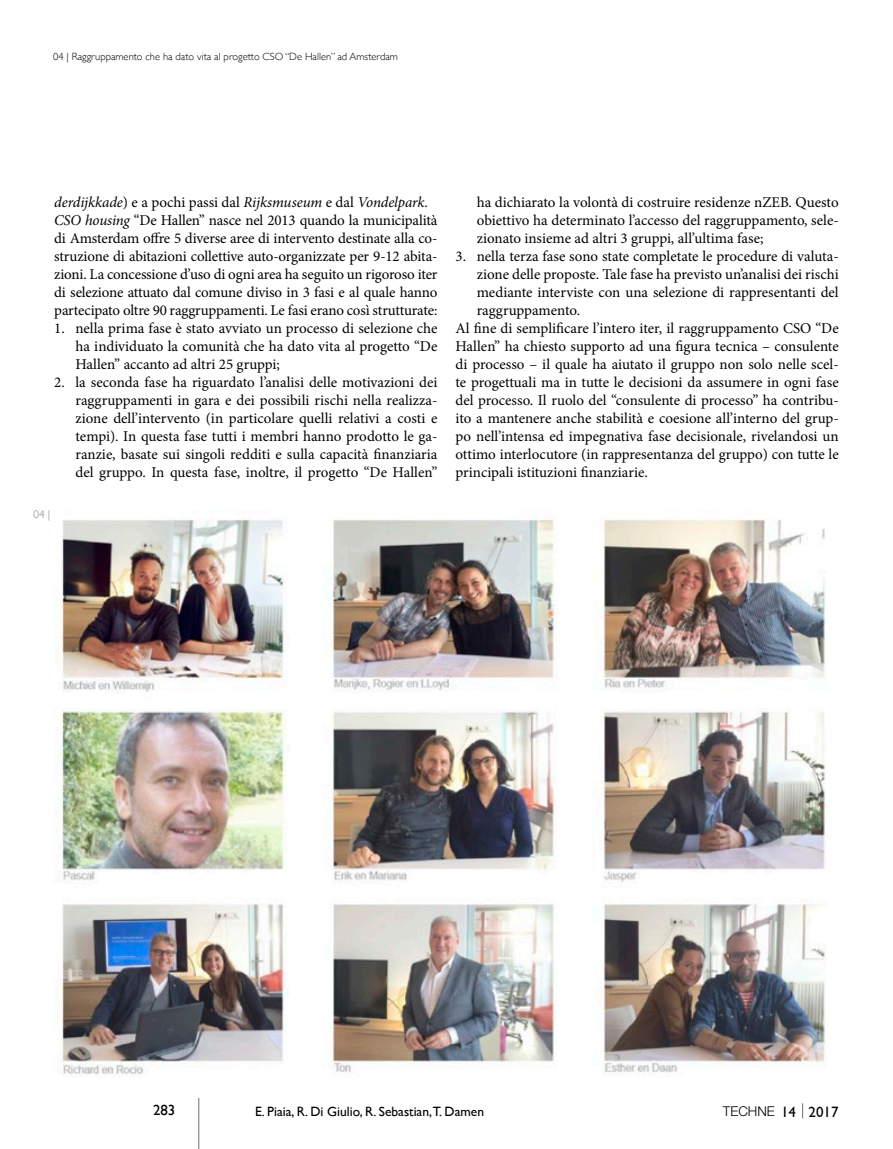
<style>
.page{position:relative;width:893px;height:1149px;background:#fff}
.page>*{position:absolute;margin:0;border:0;box-sizing:border-box;transform-origin:0 0}
.t1{font:15px/18px "Minion Pro";letter-spacing:-.005em;color:#000;text-align:justify}
.t2{font:15px "Gill Sans";color:#000}
.t3{font:13.5px "Gill Sans";color:#000}
.t4{font:300 13.5px "Helvetica Neue";color:#000}
.t5{font:300 11.25px "Gill Sans";color:#878786}
.t6{font:300 10.5px "Gill Sans";color:#000}
.s1{font-style:italic}
.s2{font-family:"Gill Sans";font-weight:400;font-size:15px}
</style>
<div class="page">
<svg style="left:802px;top:1103px;width:1px;height:15px"></svg>
<hr style="left:198px;top:1097px;width:1px;height:51px;background:#6e6e6e">
<img style="left:61px;top:518px;width:766px;height:557px">
<p class="t6" style="left:53px;top:49px;width:346px">04 | Raggruppamento che ha dato vita al progetto CSO “De Hallen” ad Amsterdam</p>
<p class="t1" style="left:54px;top:193px;width:385px;text-align:left"><span class="s1">derdijkkade</span>) e a pochi passi dal <span class="s1">Rijksmuseum</span> e dal <span class="s1">Vondelpark</span>.<br><span class="s1">CSO housing</span> “De Hallen” nasce nel 2013 quando la municipalità di Amsterdam offre 5 diverse aree di intervento destinate alla co&shy;struzione di abitazioni collettive auto-organizzate per 9-12 abita&shy;zioni. La concessione d’uso di ogni area ha seguito un rigoroso iter di selezione attuato dal comune diviso in 3 fasi e al quale hanno partecipato oltre 90 raggruppamenti. Le fasi erano così strutturate:</p>
<p class="t1" style="left:75px;top:319px;width:363px;text-indent:-21px">1. nella prima fase è stato avviato un processo di selezione che ha individuato la comunità che ha dato vita al progetto “De Hallen” accanto ad altri 25 gruppi;</p>
<p class="t1" style="left:75px;top:373px;width:364px;text-indent:-21px">2. la seconda fase ha riguardato l’analisi delle motivazioni dei raggruppamenti in gara e dei possibili rischi nella realizza&shy;zione dell’intervento (in particolare quelli relativi a costi e tempi). In questa fase tutti i membri hanno prodotto le ga&shy;ranzie, basate sui singoli redditi e sulla capacità finanziaria del gruppo. In questa fase, inoltre, il progetto “De Hallen”</p>
<p class="t5" style="left:34px;top:505px;width:18px">04 |</p>
<p class="t1" style="left:477px;top:193px;width:363px">ha dichiarato la volontà di costruire residenze nZEB. Questo obiettivo ha determinato l’accesso del raggruppamento, sele&shy;zionato insieme ad altri 3 gruppi, all’ultima fase;</p>
<p class="t1" style="left:455px;top:247px;width:385px">3. nella terza fase sono state completate le procedure di valuta-</p>
<p class="t1" style="left:477px;top:265px;width:364px">zione delle proposte. Tale fase ha previsto un’analisi dei rischi</p>
<p class="t1" style="left:477px;top:283px;width:363px">mediante interviste con una selezione di rappresentanti del</p>
<p class="t1" style="left:477px;top:301px;width:105px">raggruppamento.</p>
<p class="t1" style="left:455px;top:319px;width:385px">Al fine di semplificare l’intero iter, il raggruppamento CSO “De</p>
<p class="t1" style="left:455px;top:337px;width:385px">Hallen” ha chiesto supporto ad una figura tecnica – consulente</p>
<p class="t1" style="left:455px;top:355px;width:385px">di processo – il quale ha aiutato il gruppo non solo nelle scel-</p>
<p class="t1" style="left:455px;top:373px;width:385px">te progettuali ma in tutte le decisioni da assumere in ogni fase</p>
<p class="t1" style="left:455px;top:391px;width:385px">del processo. Il ruolo del “consulente di processo” ha contribu-</p>
<p class="t1" style="left:455px;top:409px;width:385px">ito a mantenere anche stabilità e coesione all’interno del grup-</p>
<p class="t1" style="left:455px;top:427px;width:385px">po nell’intensa ed impegnativa fase decisionale, rivelandosi un</p>
<p class="t1" style="left:455px;top:445px;width:385px">ottimo interlocutore (in rappresentanza del gruppo) con tutte le</p>
<p class="t1" style="left:455px;top:463px;width:194px">principali istituzioni finanziarie.</p>
<p class="t2" style="left:153px;top:1100px;width:24px">283</p>
<p class="t3" style="left:255px;top:1102px;width:231px">E. Piaia, R. Di Giulio, R. Sebastian,T. Damen</p>
<p class="t4" style="left:723px;top:1102px;width:117px">TECHNE <span class="s2">14 2017</span></p>
</div>
